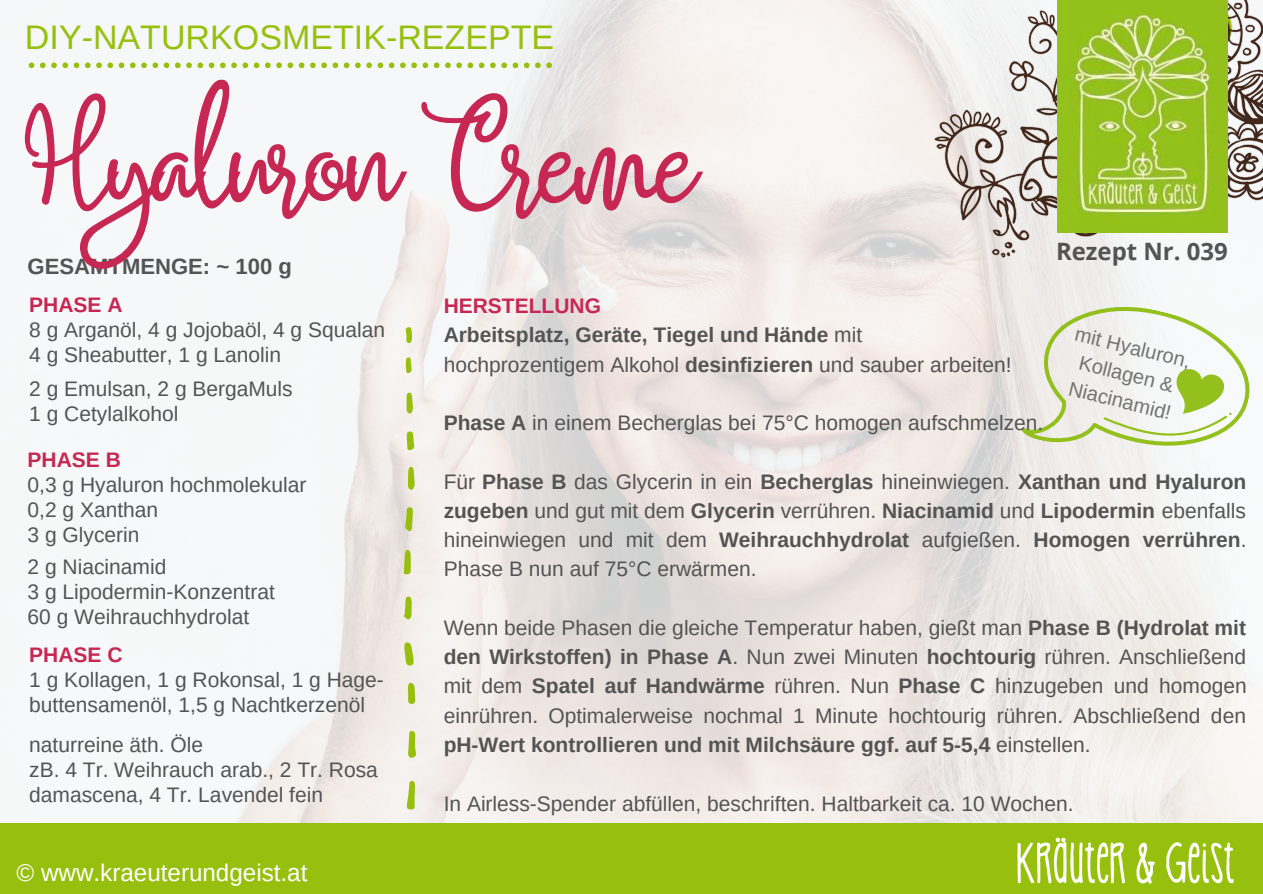
<style>
.page{position:relative;width:1263px;height:894px;background:#fff}
.page>*{position:absolute;margin:0;border:0;box-sizing:border-box;transform-origin:0 0}
.t1{font:123.75px "Magenta";letter-spacing:-.045em;color:#c62753}
.t2{font:34.05px "Arimo";color:#97bf0d}
.t3{font:24.15px "Arimo";color:#fff}
.t4{font:700 23.85px "Open Sans";color:#545454}
.t5{font:700 22.05px "Arimo";color:#545454}
.t6{font:21px/29.2px "Arimo";color:#545454}
.t7{font:700 21px/29.2px "Arimo";color:#545454}
.t8{font:700 21px "Arimo";color:#c62753}
.t9{font:20.1px/27.3px "Arimo";color:#737373;text-align:center}
.s1{color:#c62753}
.s2{font-weight:400}
.s3{font-weight:700}
</style>
<div class="page">
<img style="left:28px;top:0;width:1235px;height:822px">
<svg style="left:1020px;top:286px;width:243px;height:199px;fill:#f2f1ef"></svg>
<svg style="left:1102px;top:366px;width:130px;height:88px"></svg>
<div style="left:0;top:822px;width:1263px;height:71px;background:#97bf0d"></div>
<img style="left:1017px;top:837px;width:217px;height:46px">
<svg style="left:29px;top:62px;width:523px;height:6px"></svg>
<img style="left:934px;top:0;width:329px;height:264px">
<img style="left:1057px;top:0;width:170px;height:232px">
<svg style="left:407px;top:780px;width:8px;height:29px"></svg>
<svg style="left:404px;top:642px;width:10px;height:23px"></svg>
<svg style="left:408px;top:730px;width:8px;height:28px"></svg>
<svg style="left:404px;top:549px;width:7px;height:25px"></svg>
<svg style="left:405px;top:507px;width:8px;height:24px"></svg>
<svg style="left:404px;top:596px;width:8px;height:23px"></svg>
<svg style="left:408px;top:682px;width:7px;height:22px"></svg>
<svg style="left:408px;top:466px;width:7px;height:24px"></svg>
<svg style="left:407px;top:431px;width:7px;height:19px"></svg>
<svg style="left:407px;top:392px;width:6px;height:21px"></svg>
<svg style="left:406px;top:327px;width:6px;height:16px"></svg>
<svg style="left:406px;top:357px;width:6px;height:16px"></svg>
<h2 class="t2" style="left:25px;top:18px;width:531px">DIY-NATURKOSMETIK-REZEPTE</h2>
<h1 class="t1" style="left:25px;top:93px;width:674px">Hyaluron Creme</h1>
<p class="t5" style="left:28px;top:254px;width:266px">GESAMTMENGE: ~ 100 g</p>
<p class="t4" style="left:1056px;top:234px;width:173px">Rezept Nr. 039</p>
<p class="t8" style="left:29px;top:293px;width:95px">PHASE A</p>
<p class="t6" style="left:29px;top:317px;width:357px;line-height:25px">8 g Arganöl, 4 g Jojobaöl, 4 g Squalan<br>4 g Sheabutter, 1 g Lanolin</p>
<p class="t6" style="left:29px;top:376px;width:265px;line-height:25px">2 g Emulsan, 2 g BergaMuls<br>1 g Cetylalkohol</p>
<p class="t8" style="left:28px;top:448px;width:95px">PHASE B</p>
<p class="t6" style="left:28px;top:472px;width:280px;line-height:25px">0,3 g Hyaluron hochmolekular<br>0,2 g Xanthan<br>3 g Glycerin</p>
<p class="t6" style="left:28px;top:554px;width:249px;line-height:25px">2 g Niacinamid<br>3 g Lipodermin-Konzentrat<br>60 g Weihrauchhydrolat</p>
<p class="t8" style="left:29px;top:643px;width:95px">PHASE C</p>
<p class="t6" style="left:29px;top:667px;width:356px;line-height:24.8px">1 g Kollagen, 1 g Rokonsal, 1 g Hage&shy;buttensamenöl, 1,5 g Nachtkerzenöl</p>
<p class="t6" style="left:29px;top:732px;width:350px;line-height:24.8px">naturreine äth. Öle<br>zB. 4 Tr. Weihrauch arab., 2 Tr. Rosa damascena, 4 Tr. Lavendel fein</p>
<p class="t3" style="left:17px;top:859px;width:292px">© www.kraeuterundgeist.at</p>
<p class="t7" style="left:444px;top:291px;width:569px"><span class="s1">HERSTELLUNG<br></span>Arbeitsplatz, Geräte, Tiegel und Hände <span class="s2">mit hochprozentigem Alkohol</span> desinfizieren <span class="s2">und sauber arbeiten!</span></p>
<p class="t6" style="left:444px;top:408px;width:601px"><span class="s3">Phase A</span> in einem Becherglas bei 75°C homogen aufschmelzen.</p>
<p class="t6" style="left:444px;top:466px;width:804px;text-align:justify">Für <span class="s3">Phase B</span> das Glycerin in ein <span class="s3">Becherglas</span> hineinwiegen. <span class="s3">Xanthan und Hyaluron zugeben</span> und gut mit dem <span class="s3">Glycerin</span> verrühren. <span class="s3">Niacinamid</span> und <span class="s3">Lipodermin</span> ebenfalls hineinwiegen und mit dem <span class="s3">Weihrauchhydrolat</span> aufgießen. <span class="s3">Homogen verrühren</span>.<br>Phase B nun auf 75°C erwärmen.</p>
<p class="t9" style="left:1079px;top:319px;width:120px;rotate:14deg">mit Hyaluron,<br>Kollagen &amp;<br>Niacinamid!</p>
<p class="t6" style="left:444px;top:613px;width:805px;text-align:justify">Wenn beide Phasen die gleiche Temperatur haben, gießt man <span class="s3">Phase B (Hydrolat mit den Wirkstoffen) in Phase A</span>. Nun zwei Minuten <span class="s3">hochtourig</span> rühren. Anschließend mit dem <span class="s3">Spatel auf Handwärme</span> rühren. Nun <span class="s3">Phase C</span> hinzugeben und homogen einrühren. Optimalerweise nochmal 1 Minute hochtourig rühren. Abschließend den <span class="s3">pH-Wert kontrollieren und mit Milchsäure ggf. auf 5-5,4</span> einstellen.</p>
<p class="t6" style="left:444px;top:788px;width:631px">In Airless-Spender abfüllen, beschriften. Haltbarkeit ca. 10 Wochen.</p>
</div>
